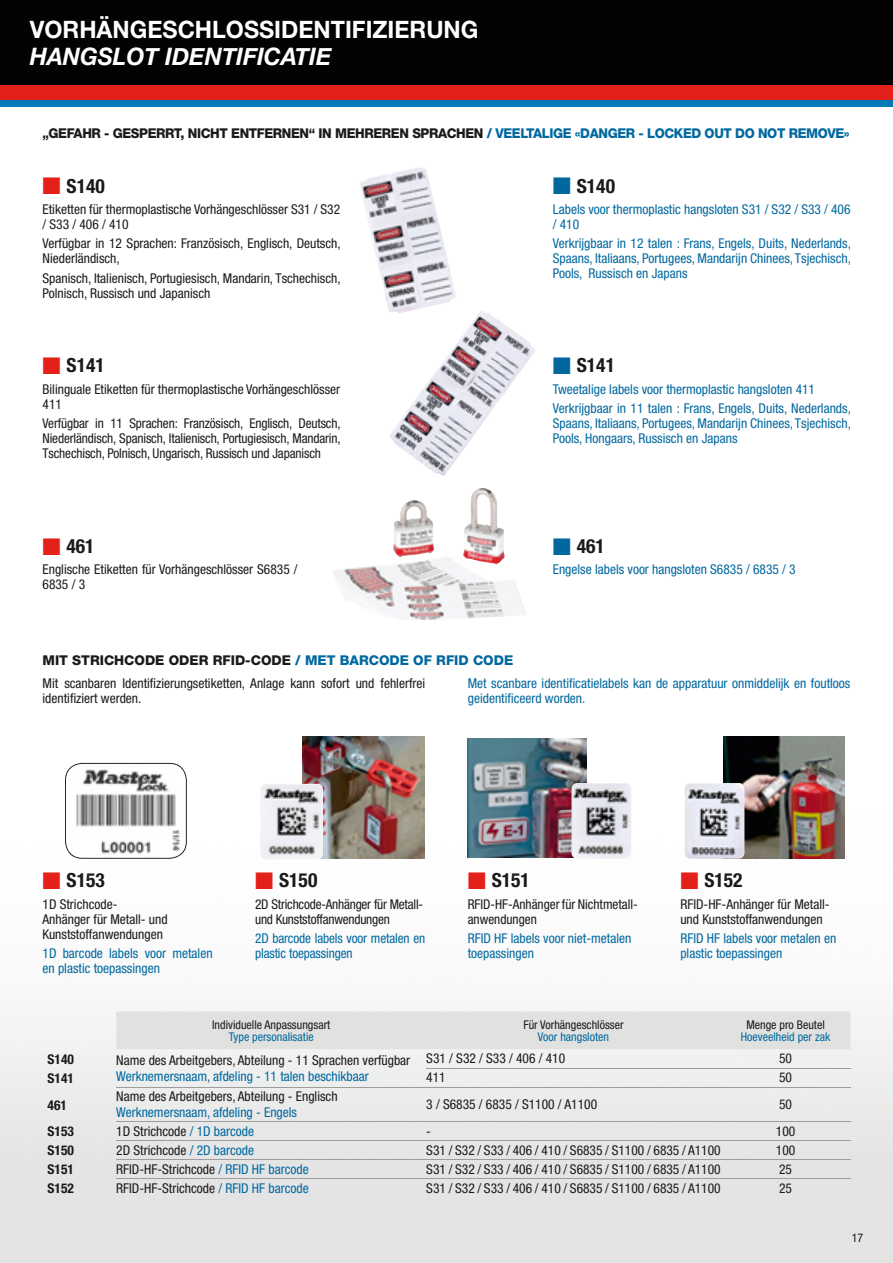
<style>
.page{position:relative;width:893px;height:1263px;background:#fff}
.page>*{position:absolute;margin:0;border:0;box-sizing:border-box;transform-origin:0 0}
.t1{font:700 24px "Helvetica Neue LT Std";color:#fff}
.t2{font:italic 700 24px "Helvetica Neue";color:#fff}
.t3{font:700 condensed 19.5px "Helvetica Neue";color:#1a1a18}
.t4{font:condensed 13.5px/15px "Helvetica Neue";color:#1a1a18}
.t5{font:condensed 13.5px/15px "Helvetica Neue";color:#00689f}
.t6{font:condensed 13.5px "Helvetica Neue LT Std";color:#1a1a18}
.t7{font:800 13.5px "Helvetica Neue";letter-spacing:-.03em;color:#1a1a18;scale:.96 1}
.t8{font:condensed 13.5px "Helvetica Neue LT Std";color:#00689f}
.t9{font:800 13.5px "Helvetica Neue";color:#1a1a18}
.t10{font:700 condensed 13.5px "Helvetica Neue";color:#1a1a18}
.t11{font:condensed 12px "Helvetica Neue LT Std";color:#1a1a18}
.t12{font:condensed 12px "Helvetica Neue LT Std";color:#00689f}
.s1{color:#00689f}
.s2{color:#e4201a}
</style>
<div class="page">
<img style="left:0;top:810px;width:893px;height:453px">
<div style="left:0;top:0;width:893px;height:106px;background:#0079b7"></div>
<div style="left:0;top:0;width:893px;height:100px;background:#e4201a"></div>
<div style="left:0;top:0;width:893px;height:84px;background:#020103"></div>
<img style="left:333px;top:488px;width:172px;height:132px">
<img style="left:389px;top:310px;width:147px;height:166px">
<img style="left:359px;top:167px;width:97px;height:147px">
<div style="left:116px;top:1011px;width:734px;height:38px;background:#e1e1e0"></div>
<hr style="left:426px;top:1068px;width:295px;height:1px;background:#9c9d9d">
<hr style="left:721px;top:1068px;width:129px;height:1px;background:#9c9d9d">
<hr style="left:116px;top:1087px;width:310px;height:1px;background:#9c9d9d">
<hr style="left:426px;top:1087px;width:295px;height:1px;background:#9c9d9d">
<hr style="left:721px;top:1087px;width:129px;height:1px;background:#9c9d9d">
<hr style="left:116px;top:1121px;width:310px;height:1px;background:#9c9d9d">
<hr style="left:426px;top:1121px;width:295px;height:1px;background:#9c9d9d">
<hr style="left:721px;top:1121px;width:129px;height:1px;background:#9c9d9d">
<hr style="left:116px;top:1140px;width:310px;height:1px;background:#9c9d9d">
<hr style="left:426px;top:1140px;width:295px;height:1px;background:#9c9d9d">
<hr style="left:721px;top:1140px;width:129px;height:1px;background:#9c9d9d">
<hr style="left:116px;top:1159px;width:310px;height:1px;background:#9c9d9d">
<hr style="left:426px;top:1159px;width:295px;height:1px;background:#9c9d9d">
<hr style="left:721px;top:1159px;width:129px;height:1px;background:#9c9d9d">
<hr style="left:116px;top:1178px;width:310px;height:1px;background:#9c9d9d">
<hr style="left:426px;top:1178px;width:295px;height:1px;background:#9c9d9d">
<hr style="left:721px;top:1178px;width:129px;height:1px;background:#9c9d9d">
<img style="left:303px;top:737px;width:121px;height:121px">
<img style="left:468px;top:738px;width:119px;height:119px">
<img style="left:723px;top:737px;width:122px;height:121px">
<img style="left:684px;top:783px;width:61px;height:76px">
<img style="left:571px;top:783px;width:60px;height:76px">
<img style="left:260px;top:784px;width:63px;height:75px">
<svg style="left:65px;top:763px;width:122px;height:96px"></svg>
<h1 class="t1" style="left:30px;top:15px;width:450px">VORHÄNGESCHLOSSIDENTIFIZIERUNG</h1>
<h1 class="t2" style="left:30px;top:38px;width:303px">HANGSLOT IDENTIFICATIE</h1>
<p class="t7" style="left:43px;top:125px;width:842px">„GEFAHR - GESPERRT, NICHT ENTFERNEN“ IN MEHREREN SPRACHEN <span class="s1">/ VEELTALIGE «DANGER - LOCKED OUT DO NOT REMOVE»</span></p>
<h2 class="t3" style="left:43px;top:174px;width:64px"><span class="s2">■</span> S140</h2>
<p class="t4" style="left:43px;top:202px;width:299px">Etiketten für thermoplastische Vorhängeschlösser S31 / S32 / S33 / 406 / 410</p>
<p class="t4" style="left:43px;top:236px;width:300px">Verfügbar in 12 Sprachen: Französisch, Englisch, Deutsch,<br>Niederländisch,</p>
<p class="t4" style="left:43px;top:270px;width:300px">Spanisch, Italienisch, Portugiesisch, Mandarin, Tschechisch,<br>Polnisch, Russisch und Japanisch</p>
<h2 class="t3" style="left:43px;top:353px;width:64px"><span class="s2">■</span> S141</h2>
<p class="t4" style="left:43px;top:381px;width:299px">Bilinguale Etiketten für thermoplastische Vorhängeschlösser<br>411</p>
<p class="t4" style="left:43px;top:415px;width:300px;text-align:justify">Verfügbar in 11 Sprachen: Französisch, Englisch, Deutsch, Niederländisch, Spanisch, Italienisch, Portugiesisch, Mandarin, Tschechisch, Polnisch, Ungarisch, Russisch und Japanisch</p>
<h2 class="t3" style="left:43px;top:534px;width:54px"><span class="s2">■</span> 461</h2>
<p class="t4" style="left:43px;top:562px;width:257px">Englische Etiketten für Vorhängeschlösser S6835 /<br>6835 / 3</p>
<p class="t9" style="left:43px;top:652px;width:472px">MIT STRICHCODE ODER RFID-CODE <span class="s1">/ MET BARCODE OF RFID CODE</span></p>
<h2 class="t3" style="left:553px;top:174px;width:64px"><span class="s1">■</span> S140</h2>
<p class="t5" style="left:553px;top:202px;width:299px">Labels voor thermoplastic hangsloten S31 / S32 / S33 / 406 / 410</p>
<p class="t5" style="left:553px;top:236px;width:300px;text-align:justify">Verkrijgbaar in 12 talen : Frans, Engels, Duits, Nederlands, Spaans, Italiaans, Portugees, Mandarijn Chinees, Tsjechisch, Pools, Russisch en Japans</p>
<h2 class="t3" style="left:553px;top:353px;width:64px"><span class="s1">■</span> S141</h2>
<p class="t5" style="left:553px;top:379px;width:300px;line-height:19.2px">Tweetalige labels voor thermoplastic hangsloten 411<br>Verkrijgbaar in 11 talen : Frans, Engels, Duits, Nederlands,</p>
<p class="t5" style="left:553px;top:415px;width:300px">Spaans, Italiaans, Portugees, Mandarijn Chinees, Tsjechisch,<br>Pools, Hongaars, Russisch en Japans</p>
<h2 class="t3" style="left:553px;top:534px;width:54px"><span class="s1">■</span> 461</h2>
<p class="t5" style="left:553px;top:562px;width:244px">Engelse labels voor hangsloten S6835 / 6835 / 3</p>
<p class="t4" style="left:43px;top:676px;width:384px">Mit scanbaren Identifizierungsetiketten, Anlage kann sofort und fehlerfrei identifiziert werden.</p>
<p class="t5" style="left:468px;top:676px;width:384px">Met scanbare identificatielabels kan de apparatuur onmiddelijk en foutloos geidentificeerd worden.</p>
<h2 class="t3" style="left:43px;top:868px;width:64px"><span class="s2">■</span> S153</h2>
<p class="t4" style="left:43px;top:896px;width:127px">1D Strichcode-<br>Anhänger für Metall- und<br>Kunststoffanwendungen</p>
<p class="t5" style="left:43px;top:945px;width:172px">1D barcode labels voor metalen en plastic toepassingen</p>
<h2 class="t3" style="left:255px;top:868px;width:64px"><span class="s2">■</span> S150</h2>
<p class="t4" style="left:255px;top:896px;width:170px">2D Strichcode-Anhänger für Metall&shy;und Kunststoffanwendungen</p>
<p class="t5" style="left:255px;top:930px;width:172px">2D barcode labels voor metalen en plastic toepassingen</p>
<p class="t11" style="left:212px;top:1017px;width:120px">Individuelle Anpassungsart</p>
<p class="t12" style="left:229px;top:1029px;width:87px">Type personalisatie</p>
<h2 class="t3" style="left:468px;top:868px;width:64px"><span class="s2">■</span> S151</h2>
<p class="t4" style="left:468px;top:896px;width:172px">RFID-HF-Anhänger für Nichtmetall&shy;anwendungen</p>
<p class="t5" style="left:468px;top:930px;width:165px">RFID HF labels voor niet-metalen toepassingen</p>
<p class="t11" style="left:523px;top:1017px;width:102px">Für Vorhängeschlösser</p>
<p class="t12" style="left:538px;top:1029px;width:73px">Voor hangsloten</p>
<h2 class="t3" style="left:680px;top:868px;width:64px"><span class="s2">■</span> S152</h2>
<p class="t4" style="left:680px;top:896px;width:151px">RFID-HF-Anhänger für Metall&shy;und Kunststoffanwendungen</p>
<p class="t5" style="left:680px;top:930px;width:157px">RFID HF labels voor metalen en plastic toepassingen</p>
<p class="t11" style="left:746px;top:1017px;width:80px">Menge pro Beutel</p>
<p class="t12" style="left:741px;top:1029px;width:91px">Hoeveelheid per zak</p>
<p class="t6" style="left:426px;top:1051px;width:140px">S31 / S32 / S33 / 406 / 410</p>
<p class="t6" style="left:779px;top:1051px;width:14px">50</p>
<p class="t10" style="left:48px;top:1051px;width:28px">S140</p>
<p class="t6" style="left:116px;top:1052px;width:296px">Name des Arbeitgebers, Abteilung - 11 Sprachen verfügbar</p>
<p class="t8" style="left:116px;top:1068px;width:254px">Werknemersnaam, afdeling - 11 talen beschikbaar</p>
<p class="t10" style="left:48px;top:1070px;width:28px">S141</p>
<p class="t6" style="left:426px;top:1070px;width:21px">411</p>
<p class="t6" style="left:779px;top:1070px;width:14px">50</p>
<p class="t10" style="left:48px;top:1096px;width:21px">461</p>
<p class="t6" style="left:116px;top:1088px;width:223px">Name des Arbeitgebers, Abteilung - Englisch</p>
<p class="t8" style="left:116px;top:1104px;width:182px">Werknemersnaam, afdeling - Engels</p>
<p class="t6" style="left:426px;top:1096px;width:172px">3 / S6835 / 6835 / S1100 / A1100</p>
<p class="t6" style="left:779px;top:1096px;width:14px">50</p>
<p class="t10" style="left:48px;top:1123px;width:28px">S153</p>
<p class="t6" style="left:116px;top:1123px;width:139px">1D Strichcode <span class="s1">/ 1D barcode</span></p>
<p class="t6" style="left:426px;top:1123px;width:6px">-</p>
<p class="t6" style="left:776px;top:1123px;width:21px">100</p>
<p class="t10" style="left:48px;top:1142px;width:28px">S150</p>
<p class="t6" style="left:116px;top:1142px;width:139px">2D Strichcode <span class="s1">/ 2D barcode</span></p>
<p class="t6" style="left:426px;top:1142px;width:296px">S31 / S32 / S33 / 406 / 410 / S6835 / S1100 / 6835 / A1100</p>
<p class="t6" style="left:776px;top:1142px;width:21px">100</p>
<p class="t10" style="left:48px;top:1161px;width:28px">S151</p>
<p class="t6" style="left:116px;top:1161px;width:194px">RFID-HF-Strichcode <span class="s1">/ RFID HF barcode</span></p>
<p class="t6" style="left:426px;top:1161px;width:296px">S31 / S32 / S33 / 406 / 410 / S6835 / S1100 / 6835 / A1100</p>
<p class="t6" style="left:779px;top:1161px;width:14px">25</p>
<p class="t10" style="left:48px;top:1180px;width:28px">S152</p>
<p class="t6" style="left:116px;top:1180px;width:194px">RFID-HF-Strichcode <span class="s1">/ RFID HF barcode</span></p>
<p class="t6" style="left:426px;top:1180px;width:296px">S31 / S32 / S33 / 406 / 410 / S6835 / S1100 / 6835 / A1100</p>
<p class="t6" style="left:779px;top:1180px;width:14px">25</p>
<p class="t11" style="left:852px;top:1230px;width:13px">17</p>
</div>
